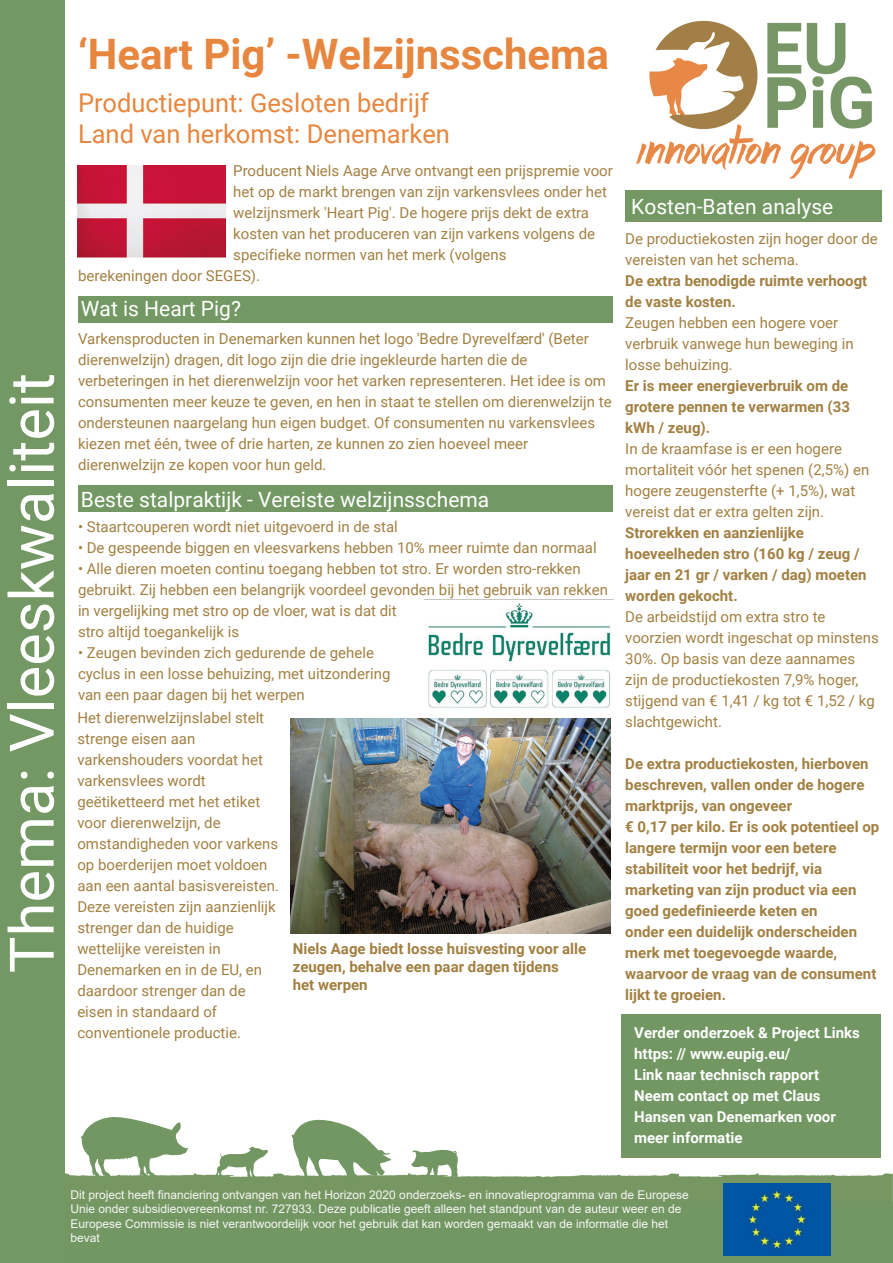
<style>
.page{position:relative;width:893px;height:1263px;background:#fff}
.page>*{position:absolute;margin:0;border:0;box-sizing:border-box;transform-origin:0 0}
.t1{font:61.5px "Roboto";color:#fff}
.t2{font:700 42px "Roboto";color:#e7863e}
.t3{font:25.8px/31px "Roboto";color:#e7863e}
.t4{font:21px "Roboto";color:#fff}
.t5{font:15px/21px "Roboto";color:#a28042}
.t6{font:700 15px/21px "Roboto";color:#a28042}
.t7{font:700 15px/21px "Roboto";color:#fff}
.t8{font:700 15px/18px "Roboto";color:#a27f41}
.t9{font:12px/14.4px "Arial";color:#f7f6f6}
</style>
<div class="page">
<div style="left:63px;top:1199px;width:830px;height:64px;background:#729763"></div>
<img style="left:64px;top:1170px;width:829px;height:31px">
<div style="left:78px;top:296px;width:535px;height:27px;background:#739863"></div>
<div style="left:78px;top:485px;width:535px;height:27px;background:#739863"></div>
<div style="left:0;top:0;width:64px;height:1263px;background:#739863"></div>
<div style="left:625px;top:191px;width:256px;height:31px;background:#739863"></div>
<div style="left:622px;top:1014px;width:259px;height:144px;background:#729763"></div>
<svg style="left:80px;top:1117px;width:109px;height:62px"></svg>
<svg style="left:215px;top:1146px;width:53px;height:33px"></svg>
<svg style="left:411px;top:1149px;width:48px;height:30px"></svg>
<svg style="left:291px;top:1119px;width:104px;height:65px"></svg>
<img style="left:723px;top:1183px;width:108px;height:73px">
<img style="left:78px;top:165px;width:147px;height:92px">
<img style="left:291px;top:719px;width:320px;height:214px">
<img style="left:428px;top:603px;width:183px;height:105px">
<img style="left:636px;top:20px;width:240px;height:159px">
<h1 class="t1" style="left:-11px;top:973px;width:602px;rotate:-90deg">Thema: Vleeskwaliteit</h1>
<h2 class="t2" style="left:78px;top:25px;width:533px">‘Heart Pig’ -Welzijnsschema</h2>
<h3 class="t3" style="left:78px;top:86px;width:373px">Productiepunt: Gesloten bedrijf<br>Land van herkomst: Denemarken</h3>
<p class="t5" style="left:233px;top:159px;width:381px">Producent Niels Aage Arve ontvangt een prijspremie voor</p>
<p class="t5" style="left:233px;top:180px;width:375px">het op de markt brengen van zijn varkensvlees onder het</p>
<p class="t5" style="left:233px;top:201px;width:357px">welzijnsmerk 'Heart Pig'. De hogere prijs dekt de extra</p>
<p class="t5" style="left:233px;top:222px;width:363px">kosten van het produceren van zijn varkens volgens de</p>
<p class="t5" style="left:233px;top:243px;width:275px">specifieke normen van het merk (volgens</p>
<p class="t5" style="left:78px;top:264px;width:184px">berekeningen door SEGES).</p>
<h3 class="t4" style="left:81px;top:294px;width:162px">Wat is Heart Pig?</h3>
<p class="t5" style="left:78px;top:327px;width:535px">Varkensproducten in Denemarken kunnen het logo 'Bedre Dyrevelfærd' (Beter dierenwelzijn) dragen, dit logo zijn die drie ingekleurde harten die de verbeteringen in het dierenwelzijn voor het varken representeren. Het idee is om consumenten meer keuze te geven, en hen in staat te stellen om dierenwelzijn te ondersteunen naargelang hun eigen budget. Of consumenten nu varkensvlees kiezen met één, twee of drie harten, ze kunnen zo zien hoeveel meer dierenwelzijn ze kopen voor hun geld.</p>
<h3 class="t4" style="left:81px;top:484px;width:410px">Beste stalpraktijk - Vereiste welzijnsschema</h3>
<p class="t5" style="left:78px;top:515px;width:321px">• Staartcouperen wordt niet uitgevoerd in de stal</p>
<p class="t5" style="left:78px;top:536px;width:520px">• De gespeende biggen en vleesvarkens hebben 10% meer ruimte dan normaal</p>
<p class="t5" style="left:78px;top:557px;width:531px">• Alle dieren moeten continu toegang hebben tot stro. Er worden stro-rekken gebruikt. Zij hebben een belangrijk voordeel gevonden bij het gebruik van rekken in vergelijking met stro op de vloer, wat is dat dit<br>stro altijd toegankelijk is</p>
<p class="t5" style="left:78px;top:641px;width:314px">• Zeugen bevinden zich gedurende de gehele cyclus in een losse behuizing, met uitzondering van een paar dagen bij het werpen</p>
<p class="t5" style="left:77px;top:706px;width:203px">Het dierenwelzijnslabel stelt strenge eisen aan varkenshouders voordat het varkensvlees wordt geëtiketteerd met het etiket voor dierenwelzijn, de omstandigheden voor varkens op boerderijen moet voldoen aan een aantal basisvereisten.<br>Deze vereisten zijn aanzienlijk strenger dan de huidige wettelijke vereisten in<br>Denemarken en in de EU, en daardoor strenger dan de eisen in standaard of conventionele productie.</p>
<p class="t8" style="left:293px;top:939px;width:295px">Niels Aage biedt losse huisvesting voor alle zeugen, behalve een paar dagen tijdens<br>het werpen</p>
<h3 class="t4" style="left:631px;top:192px;width:204px">Kosten-Baten analyse</h3>
<p class="t5" style="left:625px;top:227px;width:254px">De productiekosten zijn hoger door de vereisten van het schema.</p>
<p class="t6" style="left:625px;top:269px;width:244px">De extra benodigde ruimte verhoogt de vaste kosten.</p>
<p class="t5" style="left:625px;top:311px;width:230px">Zeugen hebben een hogere voer verbruik vanwege hun beweging in losse behuizing.</p>
<p class="t6" style="left:625px;top:374px;width:226px;text-align:justify">Er is meer energieverbruik om de grotere pennen te verwarmen (33 kWh / zeug).</p>
<p class="t5" style="left:625px;top:437px;width:246px">In de kraamfase is er een hogere mortaliteit vóór het spenen (2,5%) en hogere zeugensterfte (+ 1,5%), wat vereist dat er extra gelten zijn.</p>
<p class="t6" style="left:625px;top:521px;width:243px">Strorekken en aanzienlijke hoeveelheden stro (160 kg / zeug / jaar en 21 gr / varken / dag) moeten worden gekocht.</p>
<p class="t5" style="left:625px;top:605px;width:255px">De arbeidstijd om extra stro te voorzien wordt ingeschat op minstens<br>30%. Op basis van deze aannames zijn de productiekosten 7,9% hoger, stijgend van € 1,41 / kg tot € 1,52 / kg slachtgewicht.</p>
<p class="t6" style="left:625px;top:752px;width:256px">De extra productiekosten, hierboven beschreven, vallen onder de hogere marktprijs, van ongeveer<br>€ 0,17 per kilo. Er is ook potentieel op langere termijn voor een betere stabiliteit voor het bedrijf, via marketing van zijn product via een goed gedefinieerde keten en<br>onder een duidelijk onderscheiden merk met toegevoegde waarde, waarvoor de vraag van de consument lijkt te groeien.</p>
<p class="t7" style="left:634px;top:1022px;width:227px">Verder onderzoek &amp; Project Links https: // www.eupig.eu/<br>Link naar technisch rapport<br>Neem contact op met Claus<br>Hansen van Denemarken voor meer informatie</p>
<p class="t9" style="left:70px;top:1187px;width:620px">Dit project heeft financiering ontvangen van het Horizon 2020 onderzoeks- en innovatieprogramma van de Europese Unie onder subsidieovereenkomst nr. 727933. Deze publicatie geeft alleen het standpunt van de auteur weer en de Europese Commissie is niet verantwoordelijk voor het gebruik dat kan worden gemaakt van de informatie die het bevat</p>
</div>
